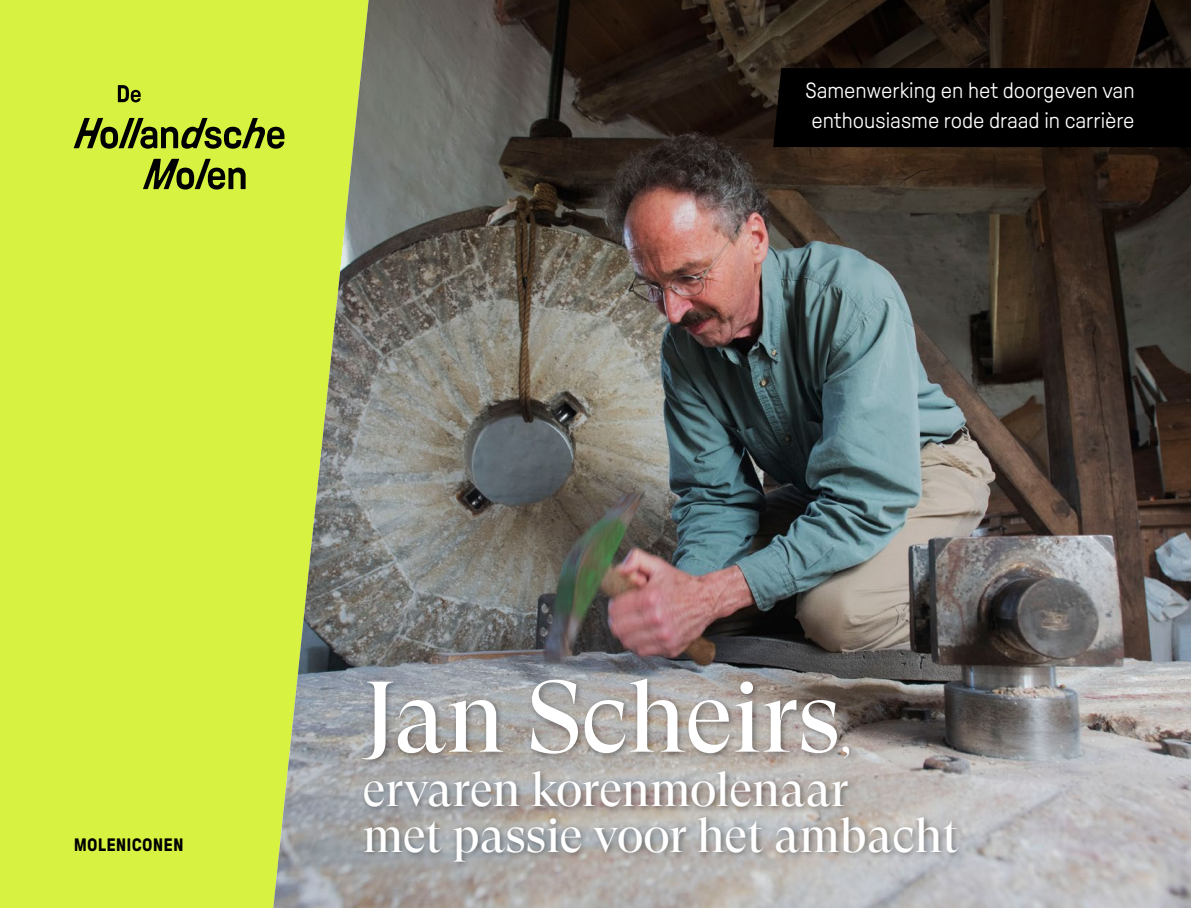
<style>
.page{position:relative;width:1191px;height:908px;background:#fff}
.page>*{position:absolute;margin:0;border:0;box-sizing:border-box;transform-origin:0 0}
.t1{font:100px "GT Super Display";color:#fff}
.t2{font:48px "GT Super Display";color:#fff}
.t3{font:300 22px/30px "GT Pressura";color:#fff}
.t4{font:700 18px "GT Pressura";letter-spacing:.01em;color:#000}
.s1{font-size:48px}
</style>
<div class="page">
<div style="left:0;top:0;width:1191px;height:907px;background:#d8f241"></div>
<svg style="left:118px;top:85px;width:23px;height:17px"></svg>
<svg style="left:143px;top:159px;width:102px;height:30px"></svg>
<svg style="left:74px;top:118px;width:199px;height:31px"></svg>
<img style="left:273px;top:0;width:918px;height:907px">
<div style="left:358px;top:674px;width:607px;height:194px;background:#000;opacity:.4"></div>
<div style="left:773px;top:68px;width:418px;height:79px;background:#000"></div>
<p class="t3" style="left:805px;top:76px;width:331px">Samenwerking en het doorgeven van enthousiasme rode draad in carrière</p>
<p class="t4" style="left:74px;top:834px;width:111px">MOLENICONEN</p>
<p class="t1" style="left:363px;top:664px;width:490px">Jan Scheirs<span class="s1">,</span></p>
<p class="t2" style="left:363px;top:763px;width:487px">ervaren korenmolenaar</p>
<p class="t2" style="left:363px;top:809px;width:597px">met passie voor het ambacht</p>
</div>
